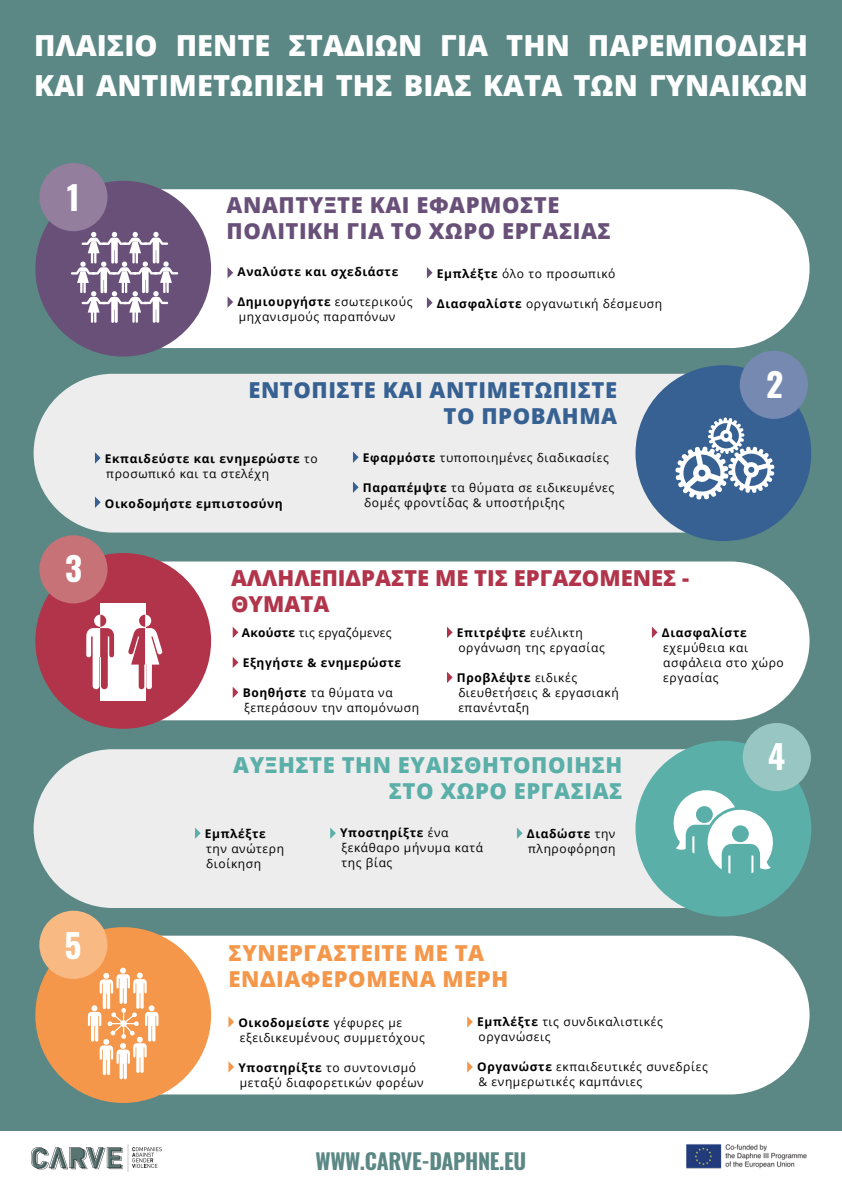
<style>
.page{position:relative;width:842px;height:1191px;background:#5b8885}
.page>*{position:absolute;margin:0;border:0;box-sizing:border-box;transform-origin:0 0}
.t1{font:700 33.1px "Oswald";color:#fff}
.t2{font:800 29px/40px "Open Sans";color:#fff}
.Intertitre{font:800 22px "Open Sans";letter-spacing:.025em;color:#695079}
.Intertitre-2{font:800 22px "Open Sans";letter-spacing:.025em;color:#5bafa9}
.Intertitre-3{font:800 22px/26px "Open Sans";color:#b1344a}
.Intertitre-4{font:800 22px/26px "Open Sans";letter-spacing:.025em;color:#366192;text-align:right}
.Intertitre-5{font:800 22px "Open Sans";letter-spacing:.025em;color:#f4974a}
.t3{font:700 21.8px "Oswald";letter-spacing:-.015em;color:#5b8885}
.Texte_courant{font:12px/15px "Open Sans";letter-spacing:.05em;color:#000}
.Texte_courant-2{font:700 12px/15px "Open Sans";letter-spacing:.05em;color:#000}
.Texte_courant-3{font:12px "Open Sans";letter-spacing:.02em;color:#000}
.s1{font-weight:700}
.s2{font-weight:400}
</style>
<div class="page">
<div style="left:0;top:1132px;width:842px;height:59px;background:#fff"></div>
<div style="left:34px;top:374px;width:649px;height:158px;background:#ededed"></div>
<div style="left:635px;top:365px;width:176px;height:176px;background:#366192;border-radius:50%"></div>
<div style="left:740px;top:351px;width:68px;height:68px;background:#7689b0;border-radius:50%"></div>
<svg style="left:675px;top:417px;width:99px;height:82px"></svg>
<div style="left:161px;top:189px;width:648px;height:159px;background:#fff"></div>
<div style="left:35px;top:181px;width:176px;height:175px;background:#695079;border-radius:50%"></div>
<div style="left:39px;top:163px;width:69px;height:68px;background:#937e9d;border-radius:50%"></div>
<svg style="left:71px;top:232px;width:108px;height:91px"></svg>
<div style="left:161px;top:561px;width:648px;height:159px;background:#fff"></div>
<div style="left:35px;top:553px;width:176px;height:176px;background:#b1344a;border-radius:50%"></div>
<div style="left:39px;top:535px;width:69px;height:68px;background:#c77277;border-radius:50%"></div>
<div style="left:100px;top:603px;width:46px;height:97px;background:#fff"></div>
<svg style="left:86px;top:614px;width:28px;height:75px"></svg>
<svg style="left:128px;top:614px;width:35px;height:76px"></svg>
<div style="left:161px;top:935px;width:648px;height:159px;background:#fff"></div>
<div style="left:35px;top:927px;width:176px;height:176px;background:#f4974a;border-radius:50%"></div>
<div style="left:39px;top:910px;width:69px;height:69px;background:#f9b982;border-radius:50%"></div>
<svg style="left:88px;top:967px;width:71px;height:112px"></svg>
<img style="left:686px;top:1144px;width:121px;height:25px">
<img style="left:31px;top:1144px;width:131px;height:28px">
<div style="left:34px;top:749px;width:649px;height:159px;background:#ededed"></div>
<div style="left:635px;top:740px;width:176px;height:176px;background:#5bafa9;border-radius:50%"></div>
<div style="left:743px;top:723px;width:68px;height:68px;background:#98c7c3;border-radius:50%"></div>
<svg style="left:670px;top:787px;width:106px;height:123px"></svg>
<svg style="left:228px;top:267px;width:5px;height:11px"></svg>
<svg style="left:228px;top:296px;width:5px;height:12px"></svg>
<svg style="left:427px;top:267px;width:6px;height:11px"></svg>
<svg style="left:427px;top:297px;width:6px;height:11px"></svg>
<svg style="left:95px;top:452px;width:6px;height:11px"></svg>
<svg style="left:95px;top:496px;width:6px;height:12px"></svg>
<svg style="left:353px;top:451px;width:6px;height:12px"></svg>
<svg style="left:353px;top:481px;width:6px;height:12px"></svg>
<svg style="left:233px;top:626px;width:5px;height:12px"></svg>
<svg style="left:233px;top:656px;width:5px;height:12px"></svg>
<svg style="left:233px;top:686px;width:5px;height:12px"></svg>
<svg style="left:447px;top:626px;width:6px;height:12px"></svg>
<svg style="left:447px;top:671px;width:6px;height:12px"></svg>
<svg style="left:652px;top:626px;width:6px;height:12px"></svg>
<svg style="left:195px;top:827px;width:6px;height:12px"></svg>
<svg style="left:330px;top:827px;width:6px;height:12px"></svg>
<svg style="left:517px;top:827px;width:6px;height:12px"></svg>
<svg style="left:228px;top:1016px;width:6px;height:11px"></svg>
<svg style="left:228px;top:1061px;width:6px;height:11px"></svg>
<svg style="left:467px;top:1016px;width:6px;height:11px"></svg>
<svg style="left:467px;top:1061px;width:6px;height:11px"></svg>
<p class="t2" style="left:34px;top:24px;width:775px">ΠΛΑΙΣΙΟ ΠΕΝΤΕ ΣΤΑΔΙΩΝ ΓΙΑ ΤΗΝ ΠΑΡΕΜΠΟΔΙΣΗ<br>ΚΑΙ ΑΝΤΙΜΕΤΩΠΙΣΗ ΤΗΣ ΒΙΑΣ ΚΑΤΑ ΤΩΝ ΓΥΝΑΙΚΩΝ</p>
<p class="t1" style="left:64px;top:174px;width:19px">1</p>
<p class="t1" style="left:65px;top:546px;width:19px">3</p>
<p class="t1" style="left:64px;top:922px;width:19px">5</p>
<p class="Intertitre" style="left:227px;top:188px;width:334px">ΑΝΑΠΤΥΞΤΕ ΚΑΙ ΕΦΑΡΜΟΣΤΕ</p>
<p class="Intertitre" style="left:227px;top:214px;width:386px">ΠΟΛΙΤΙΚΗ ΓΙΑ ΤΟ ΧΩΡΟ ΕΡΓΑΣΙΑΣ</p>
<p class="Texte_courant-2" style="left:238px;top:264px;width:162px">Αναλύστε και σχεδιάστε</p>
<p class="Texte_courant" style="left:237px;top:294px;width:177px"><span class="s1">Δημιουργήστε</span> εσωτερικούς μηχανισμούς παραπόνων</p>
<p class="Texte_courant" style="left:437px;top:265px;width:180px"><span class="s1">Εμπλέξτε</span> όλο το προσωπικό</p>
<p class="Texte_courant" style="left:437px;top:295px;width:227px"><span class="s1">Διασφαλίστε</span> οργανωτική δέσμευση</p>
<p class="Intertitre-4" style="left:248px;top:376px;width:370px">ΕΝΤΟΠΙΣΤΕ ΚΑΙ ΑΝΤΙΜΕΤΩΠΙΣΤΕ<br>ΤΟ ΠΡΟΒΛΗΜΑ</p>
<p class="Texte_courant-2" style="left:105px;top:451px;width:214px">Εκπαιδεύστε και ενημερώστε <span class="s2">το προσωπικό και τα στελέχη</span></p>
<p class="Texte_courant-2" style="left:105px;top:496px;width:179px">Οικοδομήστε εμπιστοσύνη</p>
<p class="Texte_courant" style="left:363px;top:450px;width:247px"><span class="s1">Εφαρμόστε</span> τυποποιημένες διαδικασίες</p>
<p class="Texte_courant" style="left:363px;top:480px;width:253px"><span class="s1">Παραπέμψτε</span> τα θύματα σε ειδικευμένες δομές φροντίδας &amp; υποστήριξης</p>
<p class="t1" style="left:766px;top:362px;width:19px">2</p>
<p class="Intertitre-3" style="left:231px;top:563px;width:460px">ΑΛΛΗΛΕΠΙΔΡΑΣΤΕ ΜΕ ΤΙΣ ΕΡΓΑΖΟΜΕΝΕΣ -<br>ΘΥΜΑΤΑ</p>
<p class="Texte_courant-3" style="left:242px;top:625px;width:151px"><span class="s1">Ακούστε</span> τις εργαζόμενες</p>
<p class="Texte_courant-2" style="left:243px;top:655px;width:160px">Εξηγήστε &amp; ενημερώστε</p>
<p class="Texte_courant" style="left:243px;top:685px;width:178px"><span class="s1">Βοηθήστε</span> τα θύματα να ξεπεράσουν την απομόνωση</p>
<p class="Texte_courant" style="left:457px;top:625px;width:149px"><span class="s1">Επιτρέψτε</span> ευέλικτη οργάνωση της εργασίας</p>
<p class="Texte_courant" style="left:457px;top:670px;width:163px"><span class="s1">Προβλέψτε</span> ειδικές διευθετήσεις &amp; εργασιακή επανένταξη</p>
<p class="Texte_courant" style="left:662px;top:625px;width:123px"><span class="s1">Διασφαλίστε </span>εχεμύθεια και ασφάλεια στο χώρο εργασίας</p>
<p class="Intertitre-2" style="left:233px;top:748px;width:391px">ΑΥΞΗΣΤΕ ΤΗΝ ΕΥΑΙΣΘΗΤΟΠΟΙΗΣΗ</p>
<p class="Intertitre-2" style="left:389px;top:774px;width:235px">ΣΤΟ ΧΩΡΟ ΕΡΓΑΣΙΑΣ</p>
<p class="Texte_courant" style="left:205px;top:826px;width:81px"><span class="s1">Εμπλέξτε </span>την ανώτερη διοίκηση</p>
<p class="Texte_courant" style="left:340px;top:825px;width:144px"><span class="s1">Υποστηρίξτε</span> ένα ξεκάθαρο μήνυμα κατά της βίας</p>
<p class="Texte_courant" style="left:527px;top:826px;width:90px"><span class="s1">Διαδώστε</span> την πληροφόρηση</p>
<p class="Intertitre-5" style="left:229px;top:936px;width:257px">ΣΥΝΕΡΓΑΣΤΕΙΤΕ ΜΕ ΤΑ</p>
<p class="Intertitre-5" style="left:229px;top:962px;width:281px">ΕΝΔΙΑΦΕΡΟΜΕΝΑ ΜΕΡΗ</p>
<p class="Texte_courant" style="left:238px;top:1014px;width:188px"><span class="s1">Οικοδομείστε</span> γέφυρες με εξειδικευμένους συμμετόχους</p>
<p class="Texte_courant" style="left:238px;top:1059px;width:187px"><span class="s1">Υποστηρίξτε</span> το συντονισμό μεταξύ διαφορετικών φορέων</p>
<p class="Texte_courant" style="left:477px;top:1014px;width:187px"><span class="s1">Εμπλέξτε</span> τις συνδικαλιστικές οργανώσεις</p>
<p class="Texte_courant" style="left:477px;top:1059px;width:232px"><span class="s1">Οργανώστε</span> εκπαιδευτικές συνεδρίες &amp; ενημερωτικές καμπάνιες</p>
<p class="t1" style="left:768px;top:733px;width:19px">4</p>
<p class="t3" style="left:316px;top:1145px;width:212px">WWW.CARVE-DAPHNE.EU</p>
</div>
